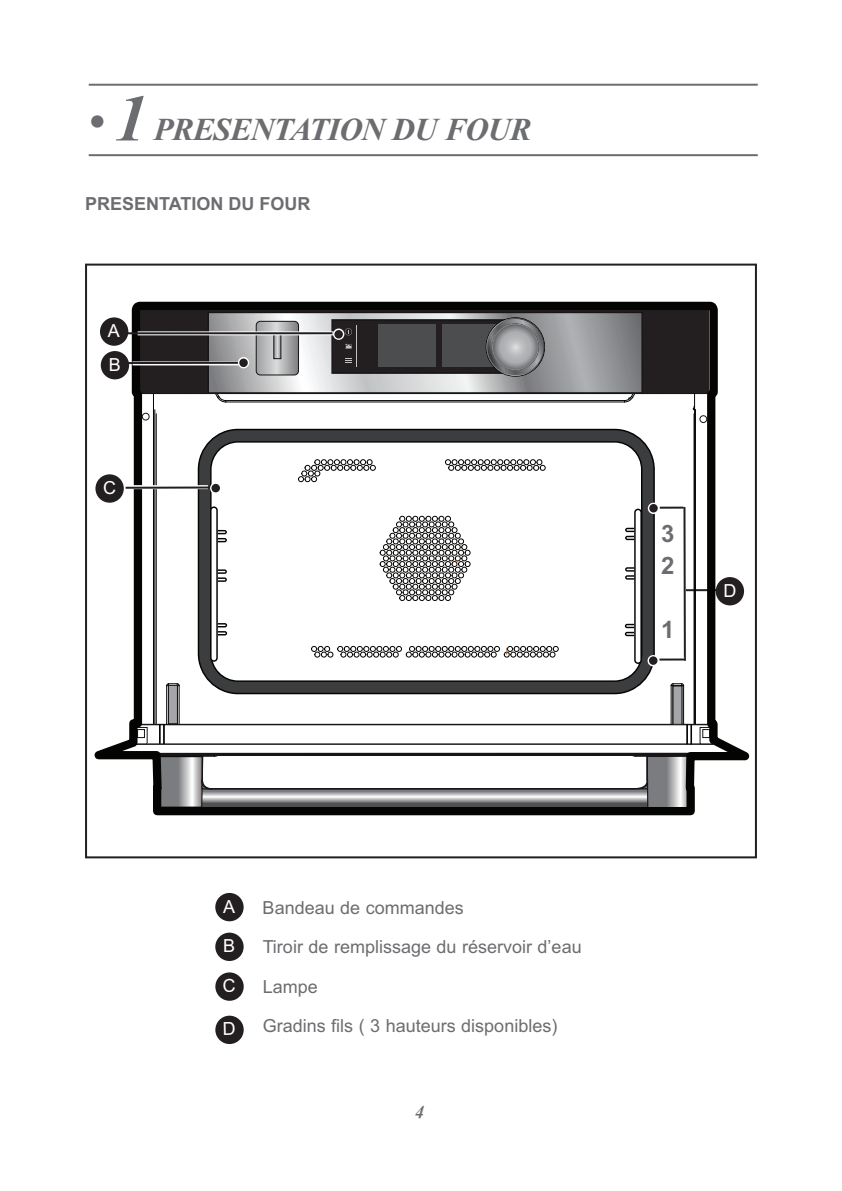
<style>
.page{position:relative;width:842px;height:1191px;background:#fff}
.page>*{position:absolute;margin:0;border:0;box-sizing:border-box;transform-origin:0 0}
.t1{font:italic 700 32px "Times New Roman";letter-spacing:-.025em;color:#6c6d70}
.t2{font:700 24px/32px "Arial";color:#6c6d70}
.t3{font:18px/39.4px "Arial";color:#6c6d70}
.t4{font:700 18px "Arial";color:#6c6d70}
.t5{font:18px "Arial";color:#fff}
.t6{font:italic 700 18px "Times New Roman";color:#6c6d70}
.s1{font-size:44px}
.s2{font-size:66px}
</style>
<div class="page">
<svg style="left:94px;top:302px;width:655px;height:513px"></svg>
<div style="left:169px;top:685px;width:8px;height:38px;background:#a4a5a9"></div>
<div style="left:168px;top:685px;width:10px;height:39px;border:1px solid #171518"></div>
<div style="left:673px;top:686px;width:9px;height:38px;background:#a4a5a9"></div>
<svg style="left:98px;top:724px;width:648px;height:85px"></svg>
<svg style="left:188px;top:311px;width:475px;height:91px;background:#848486"></svg>
<svg style="left:492px;top:324px;width:46px;height:46px;background:#a0a1a4"></svg>
<div style="left:492px;top:324px;width:46px;height:46px;border:1px solid #8a8c8f;border-radius:50%"></div>
<svg style="left:256px;top:321px;width:42px;height:54px;background:#afb0b2"></svg>
<div style="left:256px;top:321px;width:43px;height:54px;border:1px solid #171518;border-radius:4px"></div>
<svg style="left:276px;top:335px;width:3px;height:22px"></svg>
<div style="left:274px;top:332px;width:7px;height:27px;border:1px solid #171518"></div>
<div style="left:716px;top:577px;width:28px;height:28px;background:#231f20;border-radius:50%"></div>
<svg style="left:126px;top:485px;width:82px;height:1px"></svg>
<hr style="left:126px;top:486px;width:86px;height:3px;background:#231f20">
<svg style="left:210px;top:482px;width:11px;height:12px"></svg>
<div style="left:211px;top:484px;width:9px;height:8px;background:#231f20;border-radius:50%"></div>
<div style="left:101px;top:351px;width:28px;height:28px;background:#231f20;border-radius:50%"></div>
<div style="left:100px;top:317px;width:28px;height:29px;background:#231f20;border-radius:50%"></div>
<svg style="left:133px;top:361px;width:105px;height:4px"></svg>
<hr style="left:127px;top:362px;width:111px;height:2px;background:#231f20">
<div style="left:238px;top:357px;width:11px;height:11px;background:#fff;border-radius:50%"></div>
<div style="left:239px;top:358px;width:9px;height:9px;background:#231f20;border-radius:50%"></div>
<div style="left:95px;top:474px;width:29px;height:29px;background:#231f20;border-radius:50%"></div>
<hr style="left:682px;top:515px;width:4px;height:146px;background:#fff">
<hr style="left:683px;top:507px;width:3px;height:154px;background:#231f20">
<hr style="left:660px;top:505px;width:22px;height:4px;background:#fff">
<hr style="left:660px;top:506px;width:24px;height:3px;background:#231f20">
<svg style="left:648px;top:502px;width:11px;height:12px"></svg>
<div style="left:649px;top:504px;width:9px;height:8px;background:#231f20;border-radius:50%"></div>
<svg style="left:659px;top:657px;width:25px;height:4px"></svg>
<hr style="left:659px;top:658px;width:26px;height:2px;background:#231f20">
<svg style="left:647px;top:655px;width:12px;height:11px"></svg>
<div style="left:649px;top:656px;width:8px;height:9px;background:#231f20;border-radius:50%"></div>
<svg style="left:138px;top:331px;width:196px;height:4px"></svg>
<hr style="left:127px;top:332px;width:206px;height:2px;background:#231f20">
<svg style="left:333px;top:328px;width:11px;height:12px"></svg>
<div style="left:334px;top:330px;width:9px;height:8px;background:#231f20;border-radius:50%"></div>
<hr style="left:89px;top:84px;width:669px;height:2px;background:#6c6d70">
<hr style="left:89px;top:154px;width:669px;height:2px;background:#6c6d70">
<div style="left:215px;top:893px;width:29px;height:28px;background:#231f20;border-radius:50%"></div>
<div style="left:215px;top:932px;width:29px;height:29px;background:#231f20;border-radius:50%"></div>
<div style="left:215px;top:972px;width:29px;height:29px;background:#231f20;border-radius:50%"></div>
<div style="left:215px;top:1015px;width:29px;height:29px;background:#231f20;border-radius:50%"></div>
<div style="left:659px;top:522px;width:20px;height:130px;background:#fff"></div>
<h1 class="t1" style="left:89px;top:111px;width:444px"><span class="s1">•</span> <span class="s2">1</span> PRESENTATION DU FOUR</h1>
<p class="t4" style="left:85px;top:193px;width:227px">PRESENTATION DU FOUR</p>
<p class="t5" style="left:108px;top:320px;width:14px">A</p>
<p class="t5" style="left:109px;top:354px;width:14px">B</p>
<p class="t5" style="left:103px;top:477px;width:14px">C</p>
<h2 class="t2" style="left:661px;top:518px;width:15px">3<br>2</h2>
<h2 class="t2" style="left:661px;top:614px;width:15px">1</h2>
<p class="t5" style="left:723px;top:580px;width:14px">D</p>
<p class="t5" style="left:223px;top:895px;width:14px">A</p>
<p class="t5" style="left:223px;top:935px;width:14px">B</p>
<p class="t3" style="left:263px;top:888px;width:320px">Bandeau de commandes<br>Tiroir de remplissage du réservoir d’eau<br>Lampe<br>Gradins fils ( 3 hauteurs disponibles)</p>
<p class="t6" style="left:415px;top:1101px;width:10px">4</p>
</div>
